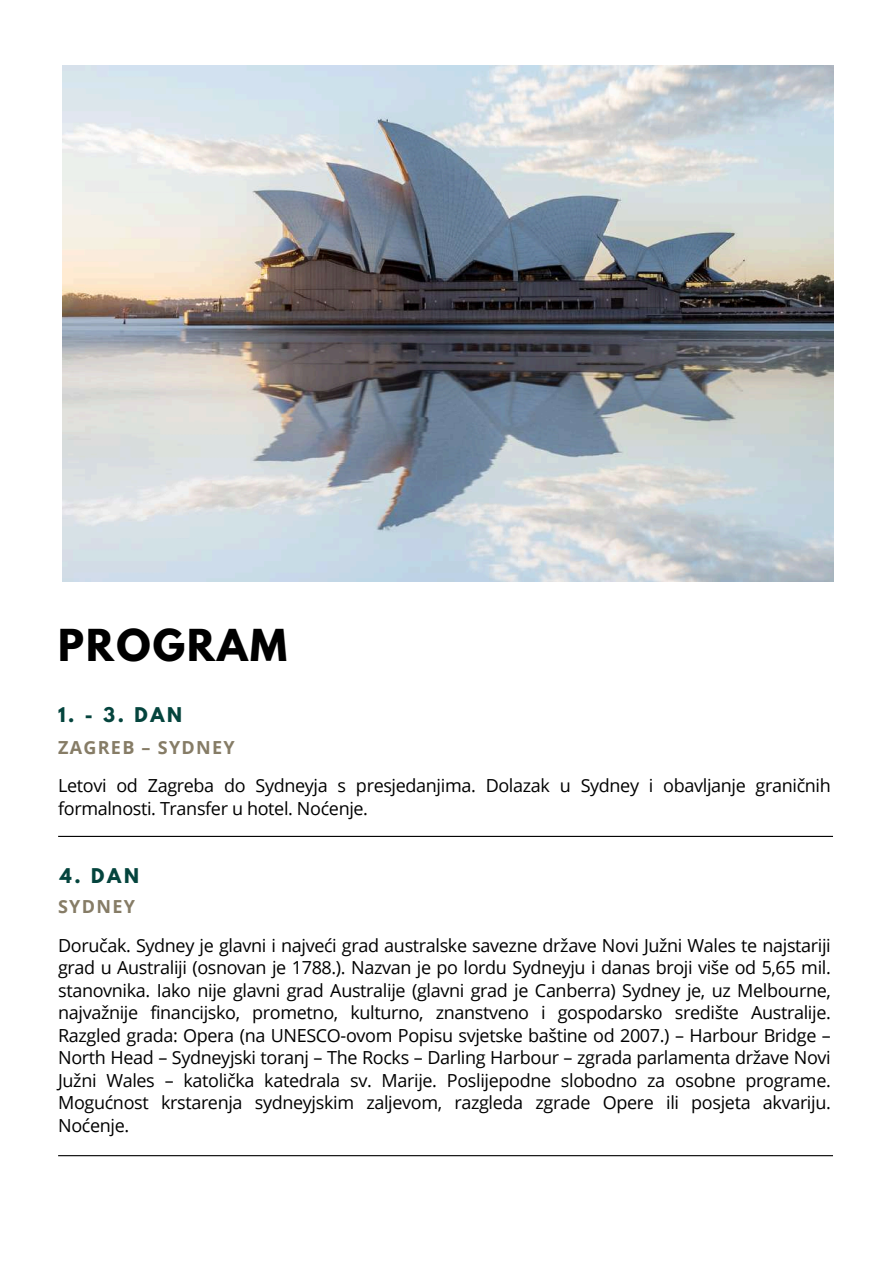
<style>
.page{position:relative;width:894px;height:1264px;background:#fff}
.page>*{position:absolute;margin:0;border:0;box-sizing:border-box;transform-origin:0 0}
.t1{font:700 39px "League Spartan";letter-spacing:.055em;color:#000}
.t2{font:18px/22.5px "Open Sans";letter-spacing:-.02em;color:#000}
.t3{font:700 18px "Open Sans";letter-spacing:.07em;color:#867c66}
.t4{font:700 18px "League Spartan";letter-spacing:.15em;color:#04443d}
</style>
<div class="page">
<img style="left:62px;top:66px;width:771px;height:515px">
<hr style="left:58px;top:835px;width:774px;height:2px;background:#000">
<hr style="left:58px;top:1155px;width:774px;height:1px;background:#000">
<h1 class="t1" style="left:58px;top:626px;width:230px">PROGRAM</h1>
<p class="t4" style="left:58px;top:706px;width:125px">1. - 3. DAN</p>
<p class="t3" style="left:58px;top:734px;width:178px">ZAGREB – SYDNEY</p>
<p class="t2" style="left:58px;top:774px;width:774px">Letovi od Zagreba do Sydneyja s presjedanjima. Dolazak u Sydney i obavljanje graničnih formalnosti. Transfer u hotel. Noćenje.</p>
<p class="t4" style="left:60px;top:866px;width:80px">4. DAN</p>
<p class="t3" style="left:58px;top:893px;width:78px">SYDNEY</p>
<p class="t2" style="left:58px;top:933px;width:774px;text-align:justify">Doručak. Sydney je glavni i najveći grad australske savezne države Novi Južni Wales te najstariji grad u Australiji (osnovan je 1788.). Nazvan je po lordu Sydneyju i danas broji više od 5,65 mil. stanovnika. Iako nije glavni grad Australije (glavni grad je Canberra) Sydney je, uz Melbourne, najvažnije financijsko, prometno, kulturno, znanstveno i gospodarsko središte Australije.<br>Razgled grada: Opera (na UNESCO-ovom Popisu svjetske baštine od 2007.) – Harbour Bridge – North Head – Sydneyjski toranj – The Rocks – Darling Harbour – zgrada parlamenta države Novi Južni Wales – katolička katedrala sv. Marije. Poslijepodne slobodno za osobne programe.<br>Mogućnost krstarenja sydneyjskim zaljevom, razgleda zgrade Opere ili posjeta akvariju.<br>Noćenje.</p>
</div>
